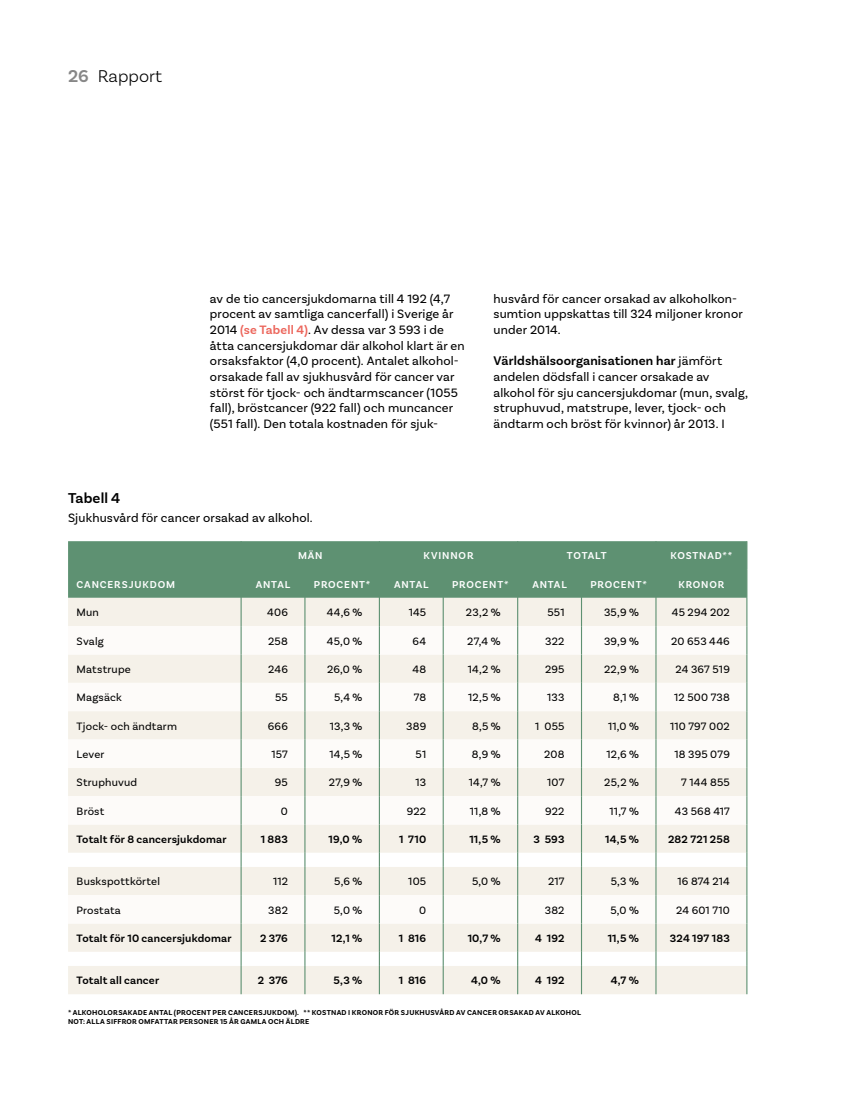
<style>
.page{position:relative;width:851px;height:1106px;background:#fff}
.page>*{position:absolute;margin:0;border:0;box-sizing:border-box;transform-origin:0 0}
.t1{font:300 18px "Basic Sans";color:#000}
.t2{font:600 15px "Basic Sans";letter-spacing:.005em;color:#000}
.t3{font:600 13.2px "Basic Sans";letter-spacing:.01em;color:#000}
.t4{font:12.75px/15.6px "Basic Sans";letter-spacing:.01em;color:#000}
.t5{font:11.25px "Basic Sans";letter-spacing:.015em;color:#000}
.t6{font:600 11.25px "Basic Sans";letter-spacing:.015em;color:#000}
.t7{font:600 10.5px "Basic Sans";letter-spacing:.08em;color:#fff}
.t8{font:700 7.5px/9px "Basic Sans";letter-spacing:.035em;color:#000}
.s1{font-weight:600;color:#878787}
.s2{font-weight:600;color:#ec665c}
.s3{font-weight:400;font-size:12.75px}
</style>
<div class="page">
<div style="left:68px;top:541px;width:678px;height:57px;background:#5e9172"></div>
<div style="left:68px;top:598px;width:678px;height:396px;background:#f5f1e9"></div>
<svg style="left:68px;top:626px;width:678px;height:226px;fill:#faf8f5"></svg>
<svg style="left:68px;top:852px;width:678px;height:113px;fill:#f7f3ed"></svg>
<hr style="left:240px;top:541px;width:2px;height:28px;background:#5e9172">
<hr style="left:240px;top:569px;width:2px;height:29px;background:#5e9172">
<hr style="left:240px;top:598px;width:2px;height:28px;background:#5e9172">
<hr style="left:240px;top:626px;width:2px;height:28px;background:#5e9172">
<hr style="left:240px;top:654px;width:2px;height:29px;background:#5e9172">
<hr style="left:240px;top:683px;width:2px;height:28px;background:#5e9172">
<hr style="left:240px;top:711px;width:2px;height:28px;background:#5e9172">
<hr style="left:240px;top:739px;width:2px;height:29px;background:#5e9172">
<hr style="left:240px;top:768px;width:2px;height:28px;background:#5e9172">
<hr style="left:240px;top:796px;width:2px;height:28px;background:#5e9172">
<hr style="left:240px;top:824px;width:2px;height:28px;background:#5e9172">
<svg style="left:240px;top:852px;width:2px;height:14px"></svg>
<hr style="left:240px;top:866px;width:2px;height:29px;background:#5e9172">
<hr style="left:240px;top:895px;width:2px;height:28px;background:#5e9172">
<hr style="left:240px;top:923px;width:2px;height:28px;background:#5e9172">
<svg style="left:240px;top:951px;width:2px;height:14px"></svg>
<hr style="left:240px;top:965px;width:2px;height:29px;background:#5e9172">
<svg style="left:304px;top:569px;width:1px;height:425px"></svg>
<svg style="left:379px;top:541px;width:1px;height:453px"></svg>
<svg style="left:442px;top:569px;width:1px;height:425px"></svg>
<svg style="left:655px;top:541px;width:1px;height:453px"></svg>
<svg style="left:517px;top:541px;width:1px;height:453px"></svg>
<svg style="left:581px;top:569px;width:1px;height:425px"></svg>
<svg style="left:746px;top:541px;width:1px;height:453px"></svg>
<h1 class="t1" style="left:68px;top:65px;width:95px"><span class="s1">26</span> Rapport</h1>
<p class="t4" style="left:210px;top:290px;width:256px">av de tio cancersjukdomarna till 4 192 (4,7 procent av samtliga cancerfall) i Sverige år 2014 <span class="s2">(se Tabell 4)</span>. Av dessa var 3 593 i de åtta cancersjukdomar där alkohol klart är en orsaksfaktor (4,0 procent). Antalet alkohol&shy;orsakade fall av sjukhusvård för cancer var störst för tjock- och ändtarmscancer (1055 fall), bröstcancer (922 fall) och muncancer (551 fall). Den totala kostnaden för sjuk-</p>
<p class="t4" style="left:493px;top:290px;width:251px">husvård för cancer orsakad av alkoholkon&shy;sumtion uppskattas till 324 miljoner kronor under 2014.</p>
<p class="t3" style="left:493px;top:353px;width:230px">Världshälsoorganisationen har <span class="s3">jämfört</span></p>
<p class="t4" style="left:493px;top:369px;width:256px">andelen dödsfall i cancer orsakade av alkohol för sju cancersjukdomar (mun, svalg, struphuvud, matstrupe, lever, tjock- och ändtarm och bröst för kvinnor) år 2013. I</p>
<p class="t2" style="left:68px;top:489px;width:54px">Tabell 4</p>
<p class="t4" style="left:68px;top:509px;width:246px">Sjukhusvård för cancer orsakad av alkohol.</p>
<p class="t7" style="left:298px;top:549px;width:26px">MÄN</p>
<p class="t7" style="left:423px;top:549px;width:51px">KVINNOR</p>
<p class="t7" style="left:567px;top:549px;width:41px">TOTALT</p>
<p class="t7" style="left:670px;top:549px;width:63px">KOSTNAD**</p>
<p class="t7" style="left:77px;top:578px;width:100px">CANCERSJUKDOM</p>
<p class="t7" style="left:256px;top:578px;width:36px">ANTAL</p>
<p class="t7" style="left:314px;top:578px;width:58px">PROCENT*</p>
<p class="t7" style="left:394px;top:578px;width:36px">ANTAL</p>
<p class="t7" style="left:452px;top:578px;width:58px">PROCENT*</p>
<p class="t7" style="left:532px;top:578px;width:36px">ANTAL</p>
<p class="t7" style="left:590px;top:578px;width:58px">PROCENT*</p>
<p class="t7" style="left:678px;top:578px;width:47px">KRONOR</p>
<p class="t5" style="left:77px;top:605px;width:24px">Mun</p>
<p class="t5" style="left:267px;top:605px;width:22px">406</p>
<p class="t5" style="left:327px;top:605px;width:37px">44,6 %</p>
<p class="t5" style="left:408px;top:605px;width:19px">145</p>
<p class="t5" style="left:466px;top:605px;width:36px">23,2 %</p>
<p class="t5" style="left:547px;top:605px;width:19px">551</p>
<p class="t5" style="left:604px;top:605px;width:36px">35,9 %</p>
<p class="t5" style="left:671px;top:605px;width:59px">45 294 202</p>
<p class="t5" style="left:77px;top:634px;width:29px">Svalg</p>
<p class="t5" style="left:268px;top:634px;width:21px">258</p>
<p class="t5" style="left:327px;top:634px;width:37px">45,0 %</p>
<p class="t5" style="left:412px;top:634px;width:15px">64</p>
<p class="t5" style="left:467px;top:634px;width:35px">27,4 %</p>
<p class="t5" style="left:545px;top:634px;width:21px">322</p>
<p class="t5" style="left:604px;top:634px;width:36px">39,9 %</p>
<p class="t5" style="left:671px;top:634px;width:60px">20 653 446</p>
<p class="t5" style="left:77px;top:662px;width:56px">Matstrupe</p>
<p class="t5" style="left:268px;top:662px;width:21px">246</p>
<p class="t5" style="left:327px;top:662px;width:37px">26,0 %</p>
<p class="t5" style="left:412px;top:662px;width:15px">48</p>
<p class="t5" style="left:468px;top:662px;width:34px">14,2 %</p>
<p class="t5" style="left:545px;top:662px;width:21px">295</p>
<p class="t5" style="left:604px;top:662px;width:36px">22,9 %</p>
<p class="t5" style="left:675px;top:662px;width:56px">24 367 519</p>
<p class="t5" style="left:77px;top:690px;width:47px">Magsäck</p>
<p class="t5" style="left:275px;top:690px;width:14px">55</p>
<p class="t5" style="left:334px;top:690px;width:30px">5,4 %</p>
<p class="t5" style="left:413px;top:690px;width:14px">78</p>
<p class="t5" style="left:468px;top:690px;width:34px">12,5 %</p>
<p class="t5" style="left:547px;top:690px;width:19px">133</p>
<p class="t5" style="left:613px;top:690px;width:27px">8,1 %</p>
<p class="t5" style="left:674px;top:690px;width:57px">12 500 738</p>
<p class="t5" style="left:77px;top:719px;width:102px">Tjock- och ändtarm</p>
<p class="t5" style="left:268px;top:719px;width:22px">666</p>
<p class="t5" style="left:330px;top:719px;width:34px">13,3 %</p>
<p class="t5" style="left:406px;top:719px;width:22px">389</p>
<p class="t5" style="left:472px;top:719px;width:30px">8,5 %</p>
<p class="t5" style="left:535px;top:719px;width:31px">1 055</p>
<p class="t5" style="left:608px;top:719px;width:32px">11,0 %</p>
<p class="t5" style="left:670px;top:719px;width:61px">110 797 002</p>
<p class="t5" style="left:77px;top:747px;width:29px">Lever</p>
<p class="t5" style="left:271px;top:747px;width:18px">157</p>
<p class="t5" style="left:329px;top:747px;width:34px">14,5 %</p>
<p class="t5" style="left:415px;top:747px;width:12px">51</p>
<p class="t5" style="left:472px;top:747px;width:30px">8,9 %</p>
<p class="t5" style="left:544px;top:747px;width:22px">208</p>
<p class="t5" style="left:606px;top:747px;width:34px">12,6 %</p>
<p class="t5" style="left:674px;top:747px;width:57px">18 395 079</p>
<p class="t5" style="left:77px;top:775px;width:62px">Struphuvud</p>
<p class="t5" style="left:275px;top:775px;width:14px">95</p>
<p class="t5" style="left:329px;top:775px;width:35px">27,9 %</p>
<p class="t5" style="left:415px;top:775px;width:12px">13</p>
<p class="t5" style="left:469px;top:775px;width:33px">14,7 %</p>
<p class="t5" style="left:547px;top:775px;width:19px">107</p>
<p class="t5" style="left:604px;top:775px;width:36px">25,2 %</p>
<p class="t5" style="left:681px;top:775px;width:50px">7 144 855</p>
<p class="t5" style="left:77px;top:804px;width:29px">Bröst</p>
<p class="t5" style="left:281px;top:804px;width:9px">0</p>
<p class="t5" style="left:406px;top:804px;width:21px">922</p>
<p class="t5" style="left:470px;top:804px;width:32px">11,8 %</p>
<p class="t5" style="left:545px;top:804px;width:21px">922</p>
<p class="t5" style="left:609px;top:804px;width:31px">11,7 %</p>
<p class="t5" style="left:674px;top:804px;width:56px">43 568 417</p>
<p class="t6" style="left:77px;top:832px;width:151px">Totalt för 8 cancersjukdomar</p>
<p class="t6" style="left:261px;top:832px;width:29px">1 883</p>
<p class="t6" style="left:328px;top:832px;width:35px">19,0 %</p>
<p class="t6" style="left:399px;top:832px;width:29px">1 710</p>
<p class="t6" style="left:469px;top:832px;width:33px">11,5 %</p>
<p class="t6" style="left:533px;top:832px;width:32px">3 593</p>
<p class="t6" style="left:605px;top:832px;width:35px">14,5 %</p>
<p class="t6" style="left:668px;top:832px;width:63px">282 721 258</p>
<p class="t5" style="left:77px;top:874px;width:85px">Buskspottkörtel</p>
<p class="t5" style="left:273px;top:874px;width:16px">112</p>
<p class="t5" style="left:334px;top:874px;width:30px">5,6 %</p>
<p class="t5" style="left:408px;top:874px;width:19px">105</p>
<p class="t5" style="left:472px;top:874px;width:30px">5,0 %</p>
<p class="t5" style="left:548px;top:874px;width:18px">217</p>
<p class="t5" style="left:610px;top:874px;width:30px">5,3 %</p>
<p class="t5" style="left:677px;top:874px;width:54px">16 874 214</p>
<p class="t5" style="left:77px;top:903px;width:46px">Prostata</p>
<p class="t5" style="left:268px;top:903px;width:21px">382</p>
<p class="t5" style="left:334px;top:903px;width:30px">5,0 %</p>
<p class="t5" style="left:419px;top:903px;width:9px">0</p>
<p class="t5" style="left:544px;top:903px;width:21px">382</p>
<p class="t5" style="left:610px;top:903px;width:30px">5,0 %</p>
<p class="t5" style="left:676px;top:903px;width:55px">24 601 710</p>
<p class="t6" style="left:77px;top:931px;width:156px">Totalt för 10 cancersjukdomar</p>
<p class="t6" style="left:260px;top:931px;width:29px">2 376</p>
<p class="t6" style="left:331px;top:931px;width:32px">12,1 %</p>
<p class="t6" style="left:399px;top:931px;width:29px">1 816</p>
<p class="t6" style="left:467px;top:931px;width:34px">10,7 %</p>
<p class="t6" style="left:535px;top:931px;width:31px">4 192</p>
<p class="t6" style="left:607px;top:931px;width:33px">11,5 %</p>
<p class="t6" style="left:669px;top:931px;width:61px">324 197 183</p>
<p class="t6" style="left:77px;top:973px;width:84px">Totalt all cancer</p>
<p class="t6" style="left:258px;top:973px;width:32px">2 376</p>
<p class="t6" style="left:333px;top:973px;width:30px">5,3 %</p>
<p class="t6" style="left:399px;top:973px;width:29px">1 816</p>
<p class="t6" style="left:471px;top:973px;width:31px">4,0 %</p>
<p class="t6" style="left:535px;top:973px;width:31px">4 192</p>
<p class="t6" style="left:610px;top:973px;width:30px">4,7 %</p>
<p class="t8" style="left:68px;top:1007px;width:514px">* ALKOHOLORSAKADE ANTAL (PROCENT PER CANCERSJUKDOM). ** KOSTNAD I KRONOR FÖR SJUKHUSVÅRD AV CANCER ORSAKAD AV ALKOHOL<br>NOT: ALLA SIFFROR OMFATTAR PERSONER 15 ÅR GAMLA OCH ÄLDRE</p>
</div>
